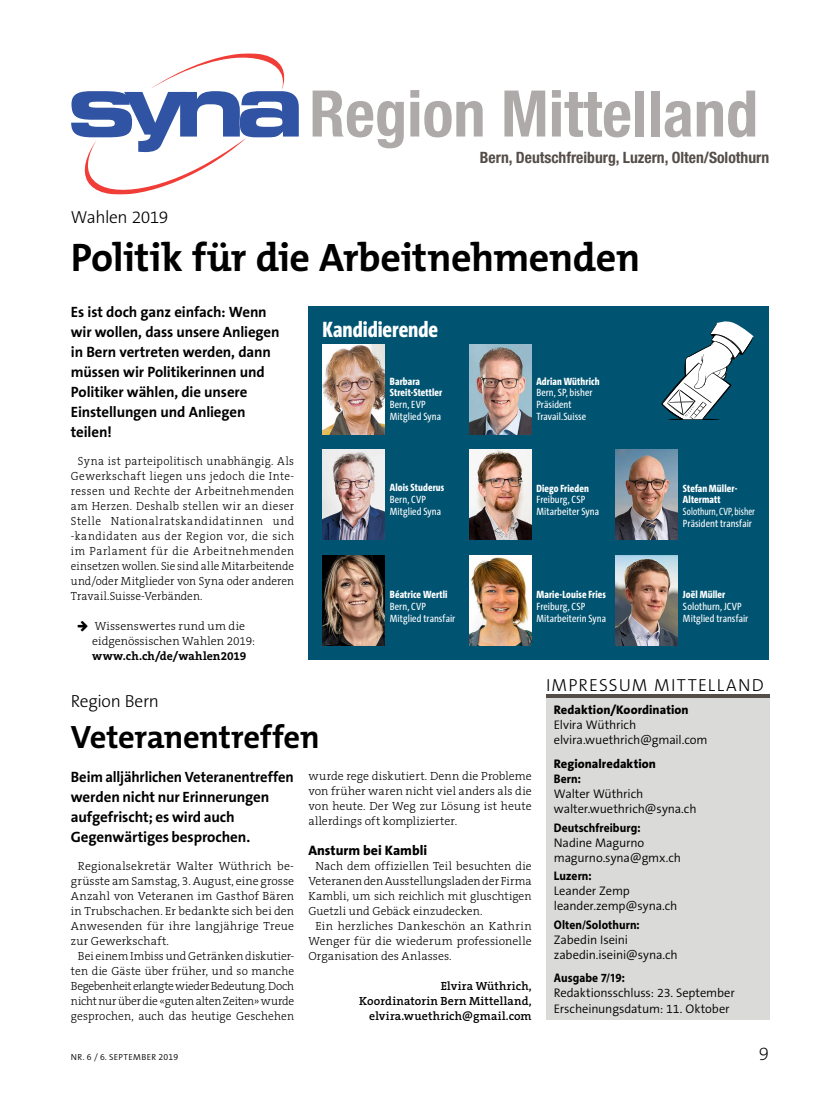
<style>
.page{position:relative;width:833px;height:1099px;background:#fff}
.page>*{position:absolute;margin:0;border:0;box-sizing:border-box;transform-origin:0 0}
.t1{font:700 condensed 64.38px "Helvetica Neue LT Std";color:#adaaa9}
.t2{font:700 40px "The Mix B W7";letter-spacing:-.01em;color:#000}
.t3{font:700 32.5px "The Mix B W7";letter-spacing:-.01em;color:#000}
.t4{font:800 22.5px "The Sans Cd LF8";color:#fff}
.t5{font:200 18.75px "The Sans B W2";color:#000}
.t6{font:300 17.5px "The Sans B W3";letter-spacing:.065em;color:#000}
.t7{font:300 17.5px "The Sans B W3";letter-spacing:-.03em;color:#000}
.t8{font:300 17.5px "The Sans B W3";letter-spacing:-.015em;color:#000}
.t9{font:700 condensed 15.62px "Helvetica Neue";color:#544d48}
.t10{font:700 15px/20px "The Sans B W7";letter-spacing:-.01em;color:#000}
.t11{font:800 13.75px "The Sans B W8";color:#000}
.t12{font:300 12.5px/15px "The Sans B W4";letter-spacing:-.01em;color:#000}
.t13{font:700 12.5px "Myriad Pro";letter-spacing:.005em;color:#000;scale:.9 1}
.t14{font:800 12.5px "The Sans B W8";letter-spacing:.005em;color:#000}
.t15{font:300 11.88px/15px "The Serif B W3";letter-spacing:.005em;color:#000}
.t16{font:300 11.88px/15px "The Serif B W3";letter-spacing:.005em;color:#000;text-align:justify;scale:.95 1}
.t17{font:600 11.88px/15px "The Serif B W6";letter-spacing:.015em;color:#000;text-align:right}
.t18{font:300 11.88px "The Serif B W3";letter-spacing:-.025em;color:#000}
.t19{font:300 11.88px "The Serif B W3";letter-spacing:-.015em;color:#000}
.t20{font:700 11.88px "The Serif B W7";letter-spacing:.01em;color:#000}
.t21{font:10.62px/11.9px "The Sans Cd LF5 Plain";letter-spacing:.005em;color:#fff}
.t22{font:800 10.62px/11.9px "The Sans Cd LF8";letter-spacing:.01em;color:#fff}
.t23{font:10.62px/11.9px "The Sans Cd LF5 Plain";letter-spacing:.005em;color:#fff;scale:.89 1}
.t24{font:300 8.75px "The Sans B W4";letter-spacing:.035em;color:#000}
</style>
<div class="page">
<svg style="left:71px;top:53px;width:228px;height:141px"></svg>
<div style="left:546px;top:694px;width:223px;height:326px;background:#dadad9"></div>
<hr style="left:546px;top:694px;width:223px;height:4px;background:#544d48">
<div style="left:308px;top:306px;width:461px;height:354px;background:#005472"></div>
<img style="left:322px;top:345px;width:62px;height:90px">
<img style="left:322px;top:450px;width:62px;height:90px">
<img style="left:322px;top:555px;width:62px;height:90px">
<img style="left:469px;top:345px;width:62px;height:90px">
<img style="left:469px;top:450px;width:62px;height:90px">
<img style="left:469px;top:555px;width:62px;height:90px">
<img style="left:615px;top:450px;width:62px;height:90px">
<img style="left:615px;top:555px;width:62px;height:90px">
<svg style="left:661px;top:321px;width:92px;height:99px"></svg>
<h1 class="t1" style="left:309px;top:75px;width:450px">Region Mittelland</h1>
<h3 class="t9" style="left:480px;top:148px;width:291px">Bern, Deutschfreiburg, Luzern, Olten/Solothurn</h3>
<h3 class="t7" style="left:71px;top:205px;width:99px">Wahlen 2019</h3>
<h2 class="t2" style="left:71px;top:232px;width:571px">Politik für die Arbeitnehmenden</h2>
<p class="t10" style="left:71px;top:302px;width:210px">Es ist doch ganz einfach: Wenn wir wollen, dass unsere Anliegen in Bern vertreten werden, dann müssen wir Politikerinnen und<br>Politiker wählen, die unsere<br>Einstellungen und Anliegen teilen!</p>
<p class="t16" style="left:71px;top:453px;width:236px;text-indent:7px">Syna ist parteipolitisch unabhängig. Als Gewerkschaft liegen uns jedoch die Inte&shy;ressen und Rechte der Arbeitnehmenden am Herzen. Deshalb stellen wir an dieser Stelle Nationalratskandidatinnen und -kandidaten aus der Region vor, die sich im Parlament für die Arbeitnehmenden einsetzen wollen. Sie sind alle Mitarbeitende und/oder Mitglieder von Syna oder anderen Travail.Suisse-Verbänden.</p>
<p class="t15" style="left:92px;top:618px;width:164px">Wissenswertes rund um die eidgenössischen Wahlen 2019:</p>
<p class="t20" style="left:92px;top:648px;width:156px">www.ch.ch/de/wahlen2019</p>
<h3 class="t4" style="left:322px;top:315px;width:117px">Kandidierende</h3>
<p class="t22" style="left:390px;top:374px;width:54px">Barbara<br>Streit-Stettler</p>
<p class="t21" style="left:390px;top:398px;width:53px">Bern, EVP<br>Mitglied Syna</p>
<p class="t22" style="left:536px;top:374px;width:65px">Adrian Wüthrich</p>
<p class="t21" style="left:536px;top:386px;width:58px">Bern, SP, bisher<br>Präsident<br>Travail.Suisse</p>
<p class="t22" style="left:390px;top:481px;width:56px">Alois Studerus</p>
<p class="t21" style="left:390px;top:493px;width:53px">Bern, CVP<br>Mitglied Syna</p>
<p class="t22" style="left:536px;top:481px;width:54px">Diego Frieden</p>
<p class="t21" style="left:536px;top:493px;width:64px">Freiburg, CSP<br>Mitarbeiter Syna</p>
<p class="t22" style="left:390px;top:588px;width:59px">Béatrice Wertli</p>
<p class="t21" style="left:390px;top:600px;width:67px">Bern, CVP<br>Mitglied transfair</p>
<p class="t22" style="left:536px;top:588px;width:71px">Marie-Louise Fries</p>
<p class="t21" style="left:536px;top:600px;width:71px">Freiburg, CSP<br>Mitarbeiterin Syna</p>
<p class="t22" style="left:683px;top:481px;width:56px">Stefan Müller-<br>Altermatt</p>
<p class="t23" style="left:683px;top:505px;width:82px">Solothurn, CVP, bisher<br>Präsident transfair</p>
<p class="t22" style="left:683px;top:588px;width:44px">Joël Müller</p>
<p class="t21" style="left:683px;top:600px;width:67px">Solothurn, JCVP<br>Mitglied transfair</p>
<h3 class="t8" style="left:71px;top:690px;width:90px">Region Bern</h3>
<h3 class="t3" style="left:71px;top:716px;width:250px">Veteranentreffen</h3>
<p class="t10" style="left:71px;top:767px;width:224px">Beim alljährlichen Veteranentreffen werden nicht nur Erinnerungen aufgefrischt; es wird auch<br>Gegenwärtiges besprochen.</p>
<p class="t15" style="left:78px;top:858px;width:218px">Regionalsekretär Walter Wüthrich be-</p>
<p class="t15" style="left:71px;top:873px;width:225px">grüsste am Samstag, 3. August, eine grosse</p>
<p class="t15" style="left:71px;top:888px;width:225px">Anzahl von Veteranen im Gasthof Bären</p>
<p class="t15" style="left:71px;top:903px;width:225px">in Trubschachen. Er bedankte sich bei den</p>
<p class="t15" style="left:71px;top:918px;width:225px">Anwesenden für ihre langjährige Treue</p>
<p class="t15" style="left:71px;top:933px;width:100px">zur Gewerkschaft.</p>
<p class="t15" style="left:78px;top:948px;width:218px">Bei einem Imbiss und Getränken diskutier-</p>
<p class="t15" style="left:71px;top:963px;width:225px">ten die Gäste über früher, und so manche</p>
<p class="t18" style="left:71px;top:978px;width:225px">Begebenheit erlangte wieder Bedeutung. Doch</p>
<p class="t19" style="left:71px;top:993px;width:225px">nicht nur über die «guten alten Zeiten» wurde</p>
<p class="t15" style="left:71px;top:1008px;width:225px">gesprochen, auch das heutige Geschehen</p>
<p class="t15" style="left:308px;top:768px;width:225px;text-align:justify">wurde rege diskutiert. Denn die Probleme von früher waren nicht viel anders als die von heute. Der Weg zur Lösung ist heute allerdings oft komplizierter.</p>
<p class="t11" style="left:308px;top:841px;width:120px">Ansturm bei Kambli</p>
<p class="t15" style="left:315px;top:858px;width:218px">Nach dem offiziellen Teil besuchten die</p>
<p class="t15" style="left:308px;top:873px;width:225px">Veteranen den Ausstellungsladen der Firma</p>
<p class="t15" style="left:308px;top:888px;width:225px">Kambli, um sich reichlich mit gluschtigen</p>
<p class="t15" style="left:308px;top:903px;width:176px">Guetzli und Gebäck einzudecken.</p>
<p class="t15" style="left:315px;top:918px;width:218px">Ein herzliches Dankeschön an Kathrin</p>
<p class="t15" style="left:308px;top:933px;width:225px">Wenger für die wiederum professionelle</p>
<p class="t15" style="left:308px;top:948px;width:145px">Organisation des Anlasses.</p>
<p class="t17" style="left:359px;top:978px;width:174px">Elvira Wüthrich,<br>Koordinatorin Bern Mittelland, elvira.wuethrich@gmail.com</p>
<p class="t24" style="left:71px;top:1051px;width:109px">NR. 6 / 6. SEPTEMBER 2019</p>
<h3 class="t6" style="left:546px;top:673px;width:219px">IMPRESSUM MITTELLAND</h3>
<p class="t14" style="left:554px;top:702px;width:136px">Redaktion/Koordination</p>
<p class="t12" style="left:554px;top:717px;width:155px">Elvira Wüthrich elvira.wuethrich@gmail.com</p>
<p class="t14" style="left:554px;top:756px;width:104px">Regionalredaktion</p>
<p class="t13" style="left:554px;top:770px;width:31px">Bern:</p>
<p class="t12" style="left:554px;top:786px;width:144px">Walter Wüthrich walter.wuethrich@syna.ch</p>
<p class="t13" style="left:554px;top:819px;width:97px">Deutschfreiburg:</p>
<p class="t12" style="left:554px;top:835px;width:129px">Nadine Magurno magurno.syna@gmx.ch</p>
<p class="t13" style="left:554px;top:868px;width:43px">Luzern:</p>
<p class="t12" style="left:554px;top:883px;width:125px">Leander Zemp leander.zemp@syna.ch</p>
<p class="t13" style="left:554px;top:916px;width:97px">Olten/Solothurn:</p>
<p class="t12" style="left:554px;top:932px;width:125px">Zabedin Iseini zabedin.iseini@syna.ch</p>
<p class="t13" style="left:554px;top:969px;width:80px">Ausgabe 7/19:</p>
<p class="t12" style="left:554px;top:985px;width:182px;line-height:15.6px">Redaktionsschluss: 23. September<br>Erscheinungsdatum: 11. Oktober</p>
<h3 class="t5" style="left:759px;top:1041px;width:12px">9</h3>
</div>
